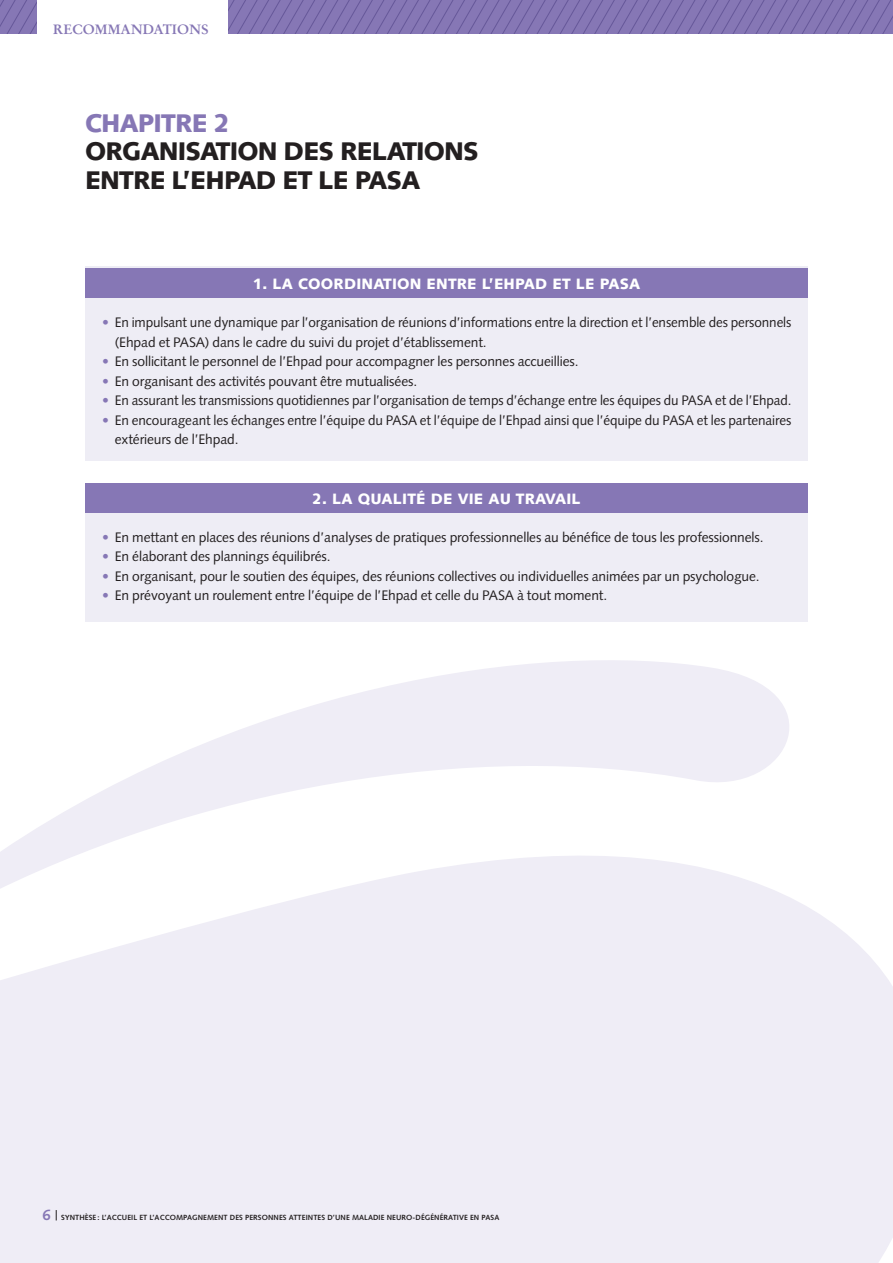
<style>
.page{position:relative;width:893px;height:1263px;background:#fff}
.page>*{position:absolute;margin:0;border:0;box-sizing:border-box;transform-origin:0 0}
.t1{font:900 25.5px/28.5px "Syntax LT Std";letter-spacing:-.03em;color:#231f20}
.t2{font:900 25.5px "Syntax LT Std";letter-spacing:-.03em;color:#8677b5}
.t3{font:900 15px "Syntax LT Std";letter-spacing:.01em;color:#fff}
.t4{font:700 15px "Syntax LT Std";color:#8677b5}
.t5{font:13.8px/19.5px "Syntax LT Std";letter-spacing:-.01em;color:#231f20}
.t6{font:700 13.5px "Stempel Garamond LT Std";color:#8677b5}
.t7{font:700 7.5px "Syntax LT Std";letter-spacing:.01em;color:#231f20}
.s1{color:#8677b5}
</style>
<div class="page">
<svg style="left:0;top:0;width:893px;height:34px"></svg>
<div style="left:37px;top:0;width:191px;height:54px;background:#fff"></div>
<div style="left:0;top:901px;width:893px;height:362px;background:#efedf6"></div>
<svg style="left:0;top:660px;width:796px;height:241px"></svg>
<div style="left:85px;top:266px;width:723px;height:195px;background:#eeedf5"></div>
<div style="left:85px;top:268px;width:723px;height:30px;background:#8677b5"></div>
<div style="left:85px;top:483px;width:723px;height:139px;background:#eeedf5"></div>
<div style="left:85px;top:483px;width:723px;height:30px;background:#8677b5"></div>
<p class="t6" style="left:53px;top:21px;width:157px">RECOMMANDATIONS</p>
<h1 class="t2" style="left:85px;top:108px;width:147px">CHAPITRE 2</h1>
<h1 class="t1" style="left:85px;top:137px;width:395px">ORGANISATION DES RELATIONS<br>ENTRE L’EHPAD ET LE PASA</h1>
<p class="t3" style="left:253px;top:275px;width:389px">1. LA COORDINATION ENTRE L’EHPAD ET LE PASA</p>
<p class="t5" style="left:115px;top:313px;width:678px;text-indent:-13px"><span class="s1">•</span> En impulsant une dynamique par l’organisation de réunions d’informations entre la direction et l’ensemble des personnels (Ehpad et PASA) dans le cadre du suivi du projet d’établissement.</p>
<p class="t5" style="left:102px;top:352px;width:478px"><span class="s1">•</span> En sollicitant le personnel de l’Ehpad pour accompagner les personnes accueillies.</p>
<p class="t5" style="left:102px;top:371px;width:317px"><span class="s1">•</span> En organisant des activités pouvant être mutualisées.</p>
<p class="t5" style="left:102px;top:391px;width:691px"><span class="s1">•</span> En assurant les transmissions quotidiennes par l’organisation de temps d’échange entre les équipes du PASA et de l’Ehpad.</p>
<p class="t5" style="left:115px;top:410px;width:678px;text-indent:-13px"><span class="s1">•</span> En encourageant les échanges entre l’équipe du PASA et l’équipe de l’Ehpad ainsi que l’équipe du PASA et les partenaires extérieurs de l’Ehpad.</p>
<p class="t3" style="left:312px;top:489px;width:270px">2. LA QUALITÉ DE VIE AU TRAVAIL</p>
<p class="t5" style="left:102px;top:527px;width:663px"><span class="s1">•</span> En mettant en places des réunions d’analyses de pratiques professionnelles au bénéfice de tous les professionnels.</p>
<p class="t5" style="left:102px;top:547px;width:230px"><span class="s1">•</span> En élaborant des plannings équilibrés.</p>
<p class="t5" style="left:102px;top:566px;width:659px"><span class="s1">•</span> En organisant, pour le soutien des équipes, des réunions collectives ou individuelles animées par un psychologue.</p>
<p class="t5" style="left:102px;top:586px;width:507px"><span class="s1">•</span> En prévoyant un roulement entre l’équipe de l’Ehpad et celle du PASA à tout moment.</p>
<p class="t4" style="left:43px;top:1207px;width:10px">6</p>
<p class="t7" style="left:61px;top:1213px;width:440px">SYNTHÈSE : L’ACCUEIL ET L’ACCOMPAGNEMENT DES PERSONNES ATTEINTES D’UNE MALADIE NEURO-DÉGÉNÉRATIVE EN PASA</p>
</div>
